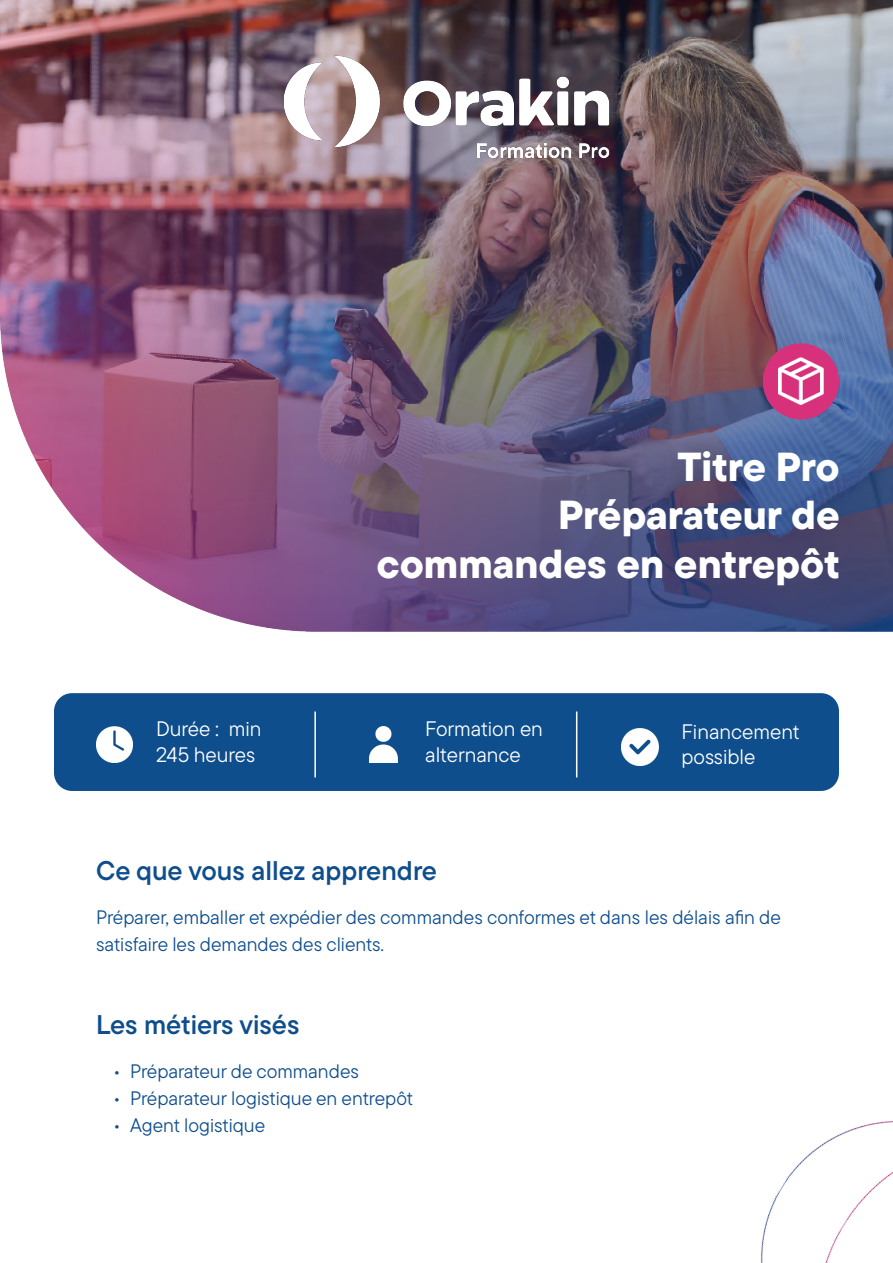
<style>
.page{position:relative;width:893px;height:1263px;background:#fff}
.page>*{position:absolute;margin:0;border:0;box-sizing:border-box;transform-origin:0 0}
.t1{font:800 40.5px "TT Commons Pro";color:#fff}
.t2{font:27px "TT Commons Pro Db";color:#0f4e8c}
.t3{font:21px/25.2px "TT Commons Pro";color:#fff}
.t4{font:19.5px/27px "TT Commons Pro";color:#0f4e8c}
</style>
<div class="page">
<img style="left:0;top:0;width:893px;height:631px">
<img style="left:260px;top:32px;width:373px;height:151px">
<div style="left:763px;top:343px;width:76px;height:76px;background:#d8317c;border-radius:50%"></div>
<img style="left:778px;top:358px;width:45px;height:47px">
<div style="left:54px;top:693px;width:785px;height:98px;background:#0f4e8c;border-radius:18px"></div>
<hr style="left:314px;top:711px;width:2px;height:66px;background:#fff">
<hr style="left:576px;top:711px;width:1px;height:66px;background:#fff">
<img style="left:96px;top:726px;width:37px;height:37px">
<img style="left:369px;top:726px;width:29px;height:37px">
<img style="left:621px;top:729px;width:37px;height:36px">
<img style="left:761px;top:1120px;width:132px;height:143px">
<p class="t3" style="left:156px;top:716px;width:107px">Durée : min</p>
<p class="t3" style="left:156px;top:741px;width:101px">245 heures</p>
<p class="t1" style="left:678px;top:435px;width:164px">Titre Pro</p>
<p class="t1" style="left:558px;top:483px;width:283px">Préparateur de</p>
<p class="t1" style="left:376px;top:532px;width:465px">commandes en entrepôt</p>
<p class="t3" style="left:425px;top:716px;width:119px">Formation en alternance</p>
<p class="t3" style="left:681px;top:719px;width:119px">Financement possible</p>
<p class="t2" style="left:96px;top:850px;width:342px">Ce que vous allez apprendre</p>
<p class="t4" style="left:96px;top:903px;width:686px">Préparer, emballer et expédier des commandes conformes et dans les délais afin de satisfaire les demandes des clients.</p>
<p class="t2" style="left:96px;top:1004px;width:205px">Les métiers visés</p>
<p class="t4" style="left:113px;top:1058px;width:247px">• Préparateur de commandes</p>
<p class="t4" style="left:113px;top:1085px;width:302px">• Préparateur logistique en entrepôt</p>
<p class="t4" style="left:113px;top:1112px;width:154px">• Agent logistique</p>
</div>
